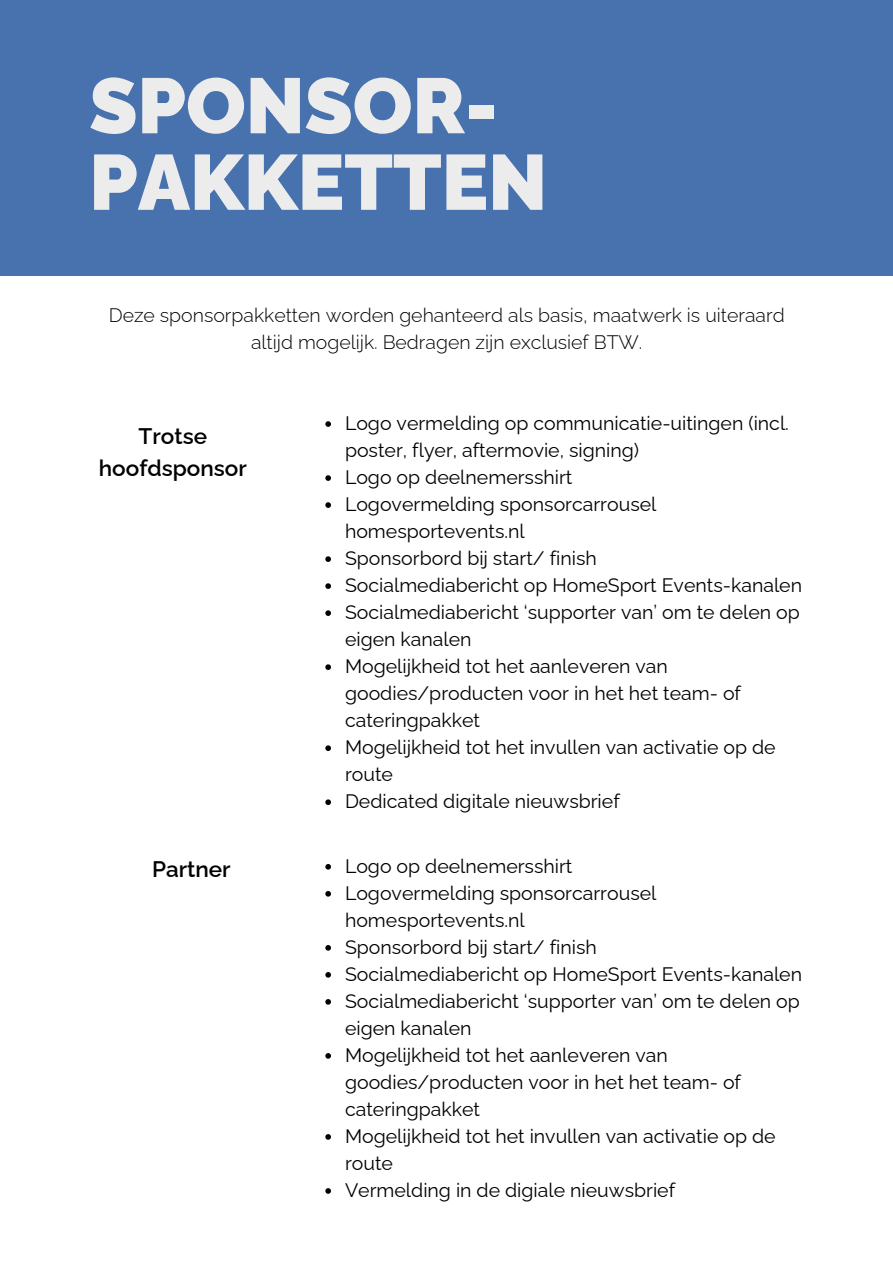
<style>
.page{position:relative;width:893px;height:1264px;background:#fff}
.page>*{position:absolute;margin:0;border:0;box-sizing:border-box;transform-origin:0 0}
.t1{font:900 78px/76.5px "Raleway";color:#edeced}
.t2{font:600 22.5px/31.5px "Raleway";color:#000;text-align:center}
.t3{font:19.5px/27px "Raleway";color:#000}
.t4{font:300 19.5px/27px "Raleway";color:#000;text-align:center}
</style>
<div class="page">
<div style="left:0;top:0;width:892px;height:275px;background:#4872ae"></div>
<svg style="left:325px;top:421px;width:6px;height:6px"></svg>
<svg style="left:325px;top:475px;width:6px;height:6px"></svg>
<svg style="left:325px;top:502px;width:6px;height:6px"></svg>
<svg style="left:325px;top:556px;width:6px;height:6px"></svg>
<svg style="left:325px;top:583px;width:6px;height:6px"></svg>
<svg style="left:325px;top:610px;width:6px;height:6px"></svg>
<svg style="left:325px;top:664px;width:6px;height:6px"></svg>
<svg style="left:325px;top:745px;width:6px;height:6px"></svg>
<svg style="left:325px;top:799px;width:6px;height:6px"></svg>
<svg style="left:325px;top:864px;width:6px;height:5px"></svg>
<svg style="left:325px;top:891px;width:6px;height:5px"></svg>
<svg style="left:325px;top:945px;width:6px;height:5px"></svg>
<svg style="left:325px;top:972px;width:6px;height:5px"></svg>
<svg style="left:325px;top:999px;width:6px;height:5px"></svg>
<svg style="left:325px;top:1053px;width:6px;height:5px"></svg>
<svg style="left:325px;top:1134px;width:6px;height:5px"></svg>
<svg style="left:325px;top:1188px;width:6px;height:5px"></svg>
<h1 class="t1" style="left:89px;top:67px;width:459px">SPONSOR-<br>PAKKETTEN</h1>
<p class="t4" style="left:109px;top:301px;width:677px">Deze sponsorpakketten worden gehanteerd als basis, maatwerk is uiteraard altijd mogelijk. Bedragen zijn exclusief BTW.</p>
<h2 class="t2" style="left:99px;top:420px;width:150px">Trotse hoofdsponsor</h2>
<p class="t3" style="left:345px;top:410px;width:445px">Logo vermelding op communicatie-uitingen (incl. poster, flyer, aftermovie, signing)</p>
<p class="t3" style="left:345px;top:464px;width:229px">Logo op deelnemersshirt</p>
<p class="t3" style="left:345px;top:491px;width:313px">Logovermelding sponsorcarrousel homesportevents.nl</p>
<p class="t3" style="left:345px;top:545px;width:253px">Sponsorbord bij start/ finish</p>
<p class="t3" style="left:345px;top:572px;width:458px">Socialmediabericht op HomeSport Events-kanalen</p>
<p class="t3" style="left:345px;top:599px;width:456px">Socialmediabericht ‘supporter van’ om te delen op eigen kanalen</p>
<p class="t3" style="left:345px;top:653px;width:397px">Mogelijkheid tot het aanleveren van goodies/producten voor in het het team- of cateringpakket</p>
<p class="t3" style="left:345px;top:734px;width:432px">Mogelijkheid tot het invullen van activatie op de route</p>
<p class="t3" style="left:345px;top:788px;width:276px">Dedicated digitale nieuwsbrief</p>
<h2 class="t2" style="left:152px;top:853px;width:80px">Partner</h2>
<p class="t3" style="left:345px;top:852px;width:229px">Logo op deelnemersshirt</p>
<p class="t3" style="left:345px;top:879px;width:313px">Logovermelding sponsorcarrousel homesportevents.nl</p>
<p class="t3" style="left:345px;top:933px;width:253px">Sponsorbord bij start/ finish</p>
<p class="t3" style="left:345px;top:960px;width:458px">Socialmediabericht op HomeSport Events-kanalen</p>
<p class="t3" style="left:345px;top:987px;width:456px">Socialmediabericht ‘supporter van’ om te delen op eigen kanalen</p>
<p class="t3" style="left:345px;top:1041px;width:397px">Mogelijkheid tot het aanleveren van goodies/producten voor in het het team- of cateringpakket</p>
<p class="t3" style="left:345px;top:1122px;width:432px">Mogelijkheid tot het invullen van activatie op de route</p>
<p class="t3" style="left:345px;top:1176px;width:331px">Vermelding in de digiale nieuwsbrief</p>
</div>
